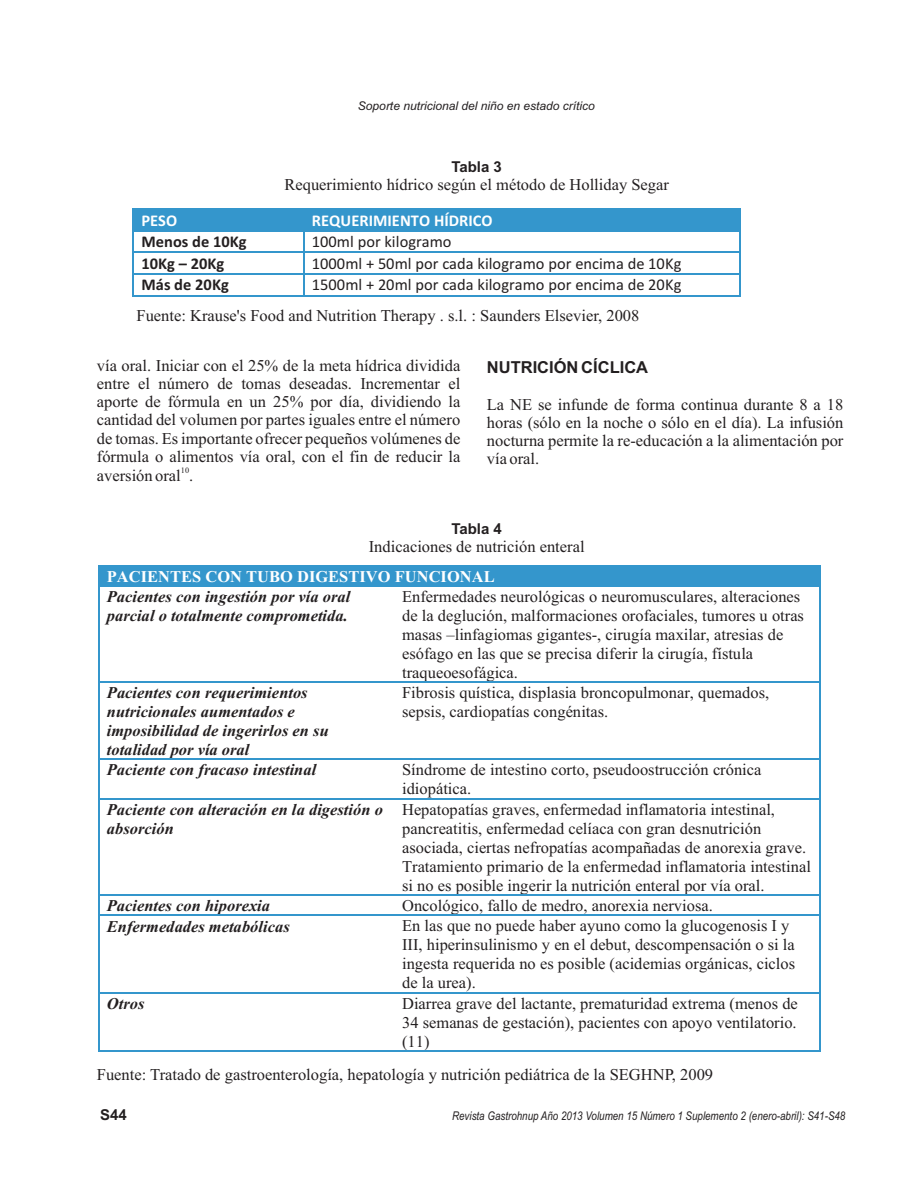
<style>
.page{position:relative;width:918px;height:1188px;background:#fff}
.page>*{position:absolute;margin:0;border:0;box-sizing:border-box;transform-origin:0 0}
.t1{font:16.5px/18.9px "Times New Roman";color:#231f20}
.t2{font:italic 700 16.5px/18.9px "Times New Roman";color:#231f20}
.t3{font:16.5px "Calibri";color:#231f20}
.t4{font:700 16.5px "Times New Roman";color:#fff}
.t5{font:700 16.5px "Calibri";color:#231f20}
.t6{font:700 16.5px "Calibri";color:#fff}
.t7{font:700 16.5px "Arial";color:#231f20}
.t8{font:700 15px "Arial";color:#231f20}
.t9{font:italic 12px "Arial";color:#231f20;scale:.81 1}
.t10{font:italic 12px "Arial";color:#231f20}
.t11{font:8.25px "Times New Roman";color:#231f20}
</style>
<div class="page">
<div style="left:134px;top:210px;width:8px;height:20px;background:#3496cc"></div>
<div style="left:296px;top:210px;width:8px;height:20px;background:#3496cc"></div>
<div style="left:142px;top:210px;width:154px;height:20px;background:#3496cc"></div>
<div style="left:305px;top:210px;width:7px;height:20px;background:#3496cc"></div>
<div style="left:732px;top:210px;width:7px;height:20px;background:#3496cc"></div>
<div style="left:312px;top:210px;width:420px;height:20px;background:#3496cc"></div>
<hr style="left:134px;top:208px;width:169px;height:2px;background:#3496cc">
<hr style="left:305px;top:208px;width:434px;height:2px;background:#3496cc">
<hr style="left:303px;top:210px;width:2px;height:20px;background:#3496cc">
<hr style="left:739px;top:210px;width:2px;height:20px;background:#3496cc">
<hr style="left:134px;top:230px;width:169px;height:1px;background:#3496cc">
<hr style="left:305px;top:230px;width:434px;height:1px;background:#3496cc">
<hr style="left:303px;top:232px;width:2px;height:20px;background:#3496cc">
<hr style="left:739px;top:232px;width:2px;height:20px;background:#3496cc">
<hr style="left:134px;top:252px;width:169px;height:1px;background:#3496cc">
<hr style="left:305px;top:252px;width:434px;height:1px;background:#3496cc">
<hr style="left:303px;top:253px;width:2px;height:20px;background:#3496cc">
<hr style="left:739px;top:253px;width:2px;height:20px;background:#3496cc">
<hr style="left:134px;top:273px;width:169px;height:2px;background:#3496cc">
<hr style="left:305px;top:273px;width:434px;height:2px;background:#3496cc">
<svg style="left:133px;top:208px;width:1px;height:88px"></svg>
<hr style="left:134px;top:295px;width:169px;height:1px;background:#3496cc">
<hr style="left:303px;top:275px;width:2px;height:20px;background:#3496cc">
<hr style="left:305px;top:295px;width:434px;height:1px;background:#3496cc">
<hr style="left:739px;top:275px;width:2px;height:20px;background:#3496cc">
<div style="left:100px;top:566px;width:7px;height:19px;background:#3496cc"></div>
<div style="left:811px;top:566px;width:8px;height:19px;background:#3496cc"></div>
<div style="left:107px;top:566px;width:704px;height:19px;background:#3496cc"></div>
<hr style="left:100px;top:565px;width:719px;height:1px;background:#3496cc">
<svg style="left:98px;top:565px;width:2px;height:22px"></svg>
<hr style="left:100px;top:585px;width:294px;height:2px;background:#3496cc">
<hr style="left:396px;top:585px;width:423px;height:2px;background:#3496cc">
<svg style="left:819px;top:565px;width:1px;height:22px"></svg>
<hr style="left:98px;top:587px;width:2px;height:94px;background:#3496cc">
<hr style="left:819px;top:587px;width:1px;height:94px;background:#3496cc">
<hr style="left:100px;top:681px;width:294px;height:2px;background:#3496cc">
<hr style="left:396px;top:681px;width:423px;height:2px;background:#3496cc">
<hr style="left:98px;top:683px;width:2px;height:76px;background:#3496cc">
<hr style="left:819px;top:683px;width:1px;height:76px;background:#3496cc">
<hr style="left:100px;top:759px;width:294px;height:1px;background:#3496cc">
<hr style="left:396px;top:759px;width:423px;height:1px;background:#3496cc">
<hr style="left:98px;top:760px;width:2px;height:38px;background:#3496cc">
<hr style="left:819px;top:760px;width:1px;height:38px;background:#3496cc">
<hr style="left:100px;top:798px;width:294px;height:2px;background:#3496cc">
<hr style="left:396px;top:798px;width:423px;height:2px;background:#3496cc">
<hr style="left:98px;top:800px;width:2px;height:94px;background:#3496cc">
<hr style="left:819px;top:800px;width:1px;height:94px;background:#3496cc">
<hr style="left:100px;top:894px;width:294px;height:2px;background:#3496cc">
<hr style="left:396px;top:894px;width:423px;height:2px;background:#3496cc">
<svg style="left:98px;top:894px;width:2px;height:22px"></svg>
<hr style="left:100px;top:915px;width:294px;height:1px;background:#3496cc">
<hr style="left:396px;top:915px;width:423px;height:1px;background:#3496cc">
<svg style="left:819px;top:894px;width:1px;height:22px"></svg>
<hr style="left:98px;top:916px;width:2px;height:76px;background:#3496cc">
<hr style="left:819px;top:916px;width:1px;height:76px;background:#3496cc">
<hr style="left:100px;top:992px;width:294px;height:1px;background:#3496cc">
<hr style="left:396px;top:992px;width:423px;height:1px;background:#3496cc">
<hr style="left:98px;top:994px;width:2px;height:56px;background:#3496cc">
<hr style="left:100px;top:1050px;width:294px;height:2px;background:#3496cc">
<hr style="left:394px;top:1050px;width:425px;height:2px;background:#3496cc">
<hr style="left:819px;top:994px;width:1px;height:56px;background:#3496cc">
<p class="t10" style="left:358px;top:101px;width:238px">Soporte nutricional del niño en estado crítico</p>
<p class="t8" style="left:451px;top:162px;width:52px">Tabla 3</p>
<p class="t1" style="left:284px;top:177px;width:386px">Requerimiento hídrico según el método de Holliday Segar</p>
<p class="t6" style="left:142px;top:213px;width:37px">PESO</p>
<p class="t6" style="left:312px;top:213px;width:182px">REQUERIMIENTO HÍDRICO</p>
<p class="t5" style="left:142px;top:235px;width:107px">Menos de 10Kg</p>
<p class="t3" style="left:312px;top:235px;width:141px">100ml por kilogramo</p>
<p class="t5" style="left:142px;top:256px;width:84px">10Kg – 20Kg</p>
<p class="t3" style="left:312px;top:256px;width:371px">1000ml + 50ml por cada kilogramo por encima de 10Kg</p>
<p class="t5" style="left:142px;top:278px;width:89px">Más de 20Kg</p>
<p class="t3" style="left:312px;top:278px;width:371px">1500ml + 20ml por cada kilogramo por encima de 20Kg</p>
<p class="t1" style="left:137px;top:308px;width:504px">Fuente: Krause's Food and Nutrition Therapy . s.l. : Saunders Elsevier, 2008</p>
<p class="t1" style="left:97px;top:357px;width:365px;line-height:18.3px;text-align:justify">vía oral. Iniciar con el 25% de la meta hídrica dividida entre el número de tomas deseadas. Incrementar el aporte de fórmula en un 25% por día, dividiendo la cantidad del volumen por partes iguales entre el número de tomas. Es importante ofrecer pequeños volúmenes de fórmula o alimentos vía oral, con el fin de reducir la</p>
<p class="t11" style="left:181px;top:467px;width:10px">10</p>
<p class="t1" style="left:97px;top:468px;width:98px">aversión oral .</p>
<p class="t7" style="left:487px;top:361px;width:163px">NUTRICIÓN CÍCLICA</p>
<p class="t1" style="left:487px;top:396px;width:358px;line-height:18.3px;text-align:justify">La NE se infunde de forma continua durante 8 a 18 horas (sólo en la noche o sólo en el día). La infusión nocturna permite la re-educación a la alimentación por vía oral.</p>
<p class="t8" style="left:451px;top:523px;width:52px">Tabla 4</p>
<p class="t1" style="left:369px;top:538px;width:217px">Indicaciones de nutrición enteral</p>
<p class="t4" style="left:107px;top:570px;width:389px">PACIENTES CON TUBO DIGESTIVO FUNCIONAL</p>
<p class="t2" style="left:107px;top:589px;width:245px">Pacientes con ingestión por vía oral parcial o totalmente comprometida.</p>
<p class="t1" style="left:402px;top:589px;width:403px">Enfermedades neurológicas o neuromusculares, alteraciones de la deglución, malformaciones orofaciales, tumores u otras masas –linfagiomas gigantes-, cirugía maxilar, atresias de esófago en las que se precisa diferir la cirugía, fístula traqueoesofágica.</p>
<p class="t2" style="left:107px;top:685px;width:223px">Pacientes con requerimientos nutricionales aumentados e imposibilidad de ingerirlos en su totalidad por vía oral</p>
<p class="t1" style="left:402px;top:685px;width:369px">Fibrosis quística, displasia broncopulmonar, quemados, sepsis, cardiopatías congénitas.</p>
<p class="t2" style="left:107px;top:762px;width:211px">Paciente con fracaso intestinal</p>
<p class="t1" style="left:402px;top:762px;width:361px">Síndrome de intestino corto, pseudoostrucción crónica idiopática.</p>
<p class="t2" style="left:107px;top:802px;width:277px">Paciente con alteración en la digestión o absorción</p>
<p class="t1" style="left:402px;top:801px;width:410px">Hepatopatías graves, enfermedad inflamatoria intestinal, pancreatitis, enfermedad celíaca con gran desnutrición asociada, ciertas nefropatías acompañadas de anorexia grave.<br>Tratamiento primario de la enfermedad inflamatoria intestinal si no es posible ingerir la nutrición enteral por vía oral.</p>
<p class="t2" style="left:107px;top:898px;width:165px">Pacientes con hiporexia</p>
<p class="t1" style="left:402px;top:898px;width:312px">Oncológico, fallo de medro, anorexia nerviosa.</p>
<p class="t2" style="left:107px;top:918px;width:184px">Enfermedades metabólicas</p>
<p class="t1" style="left:402px;top:918px;width:395px">En las que no puede haber ayuno como la glucogenosis I y III, hiperinsulinismo y en el debut, descompensación o si la ingesta requerida no es posible (acidemias orgánicas, ciclos de la urea).</p>
<p class="t2" style="left:107px;top:996px;width:39px">Otros</p>
<p class="t1" style="left:402px;top:995px;width:397px;text-align:justify">Diarrea grave del lactante, prematuridad extrema (menos de 34 semanas de gestación), pacientes con apoyo ventilatorio. (11)</p>
<p class="t1" style="left:97px;top:1067px;width:618px">Fuente: Tratado de gastroenterología, hepatología y nutrición pediátrica de la SEGHNP, 2009</p>
<p class="t8" style="left:100px;top:1109px;width:28px">S44</p>
<p class="t9" style="left:452px;top:1112px;width:487px">Revista Gastrohnup Año 2013 Volumen 15 Número 1 Suplemento 2 (enero-abril): S41-S48</p>
</div>
